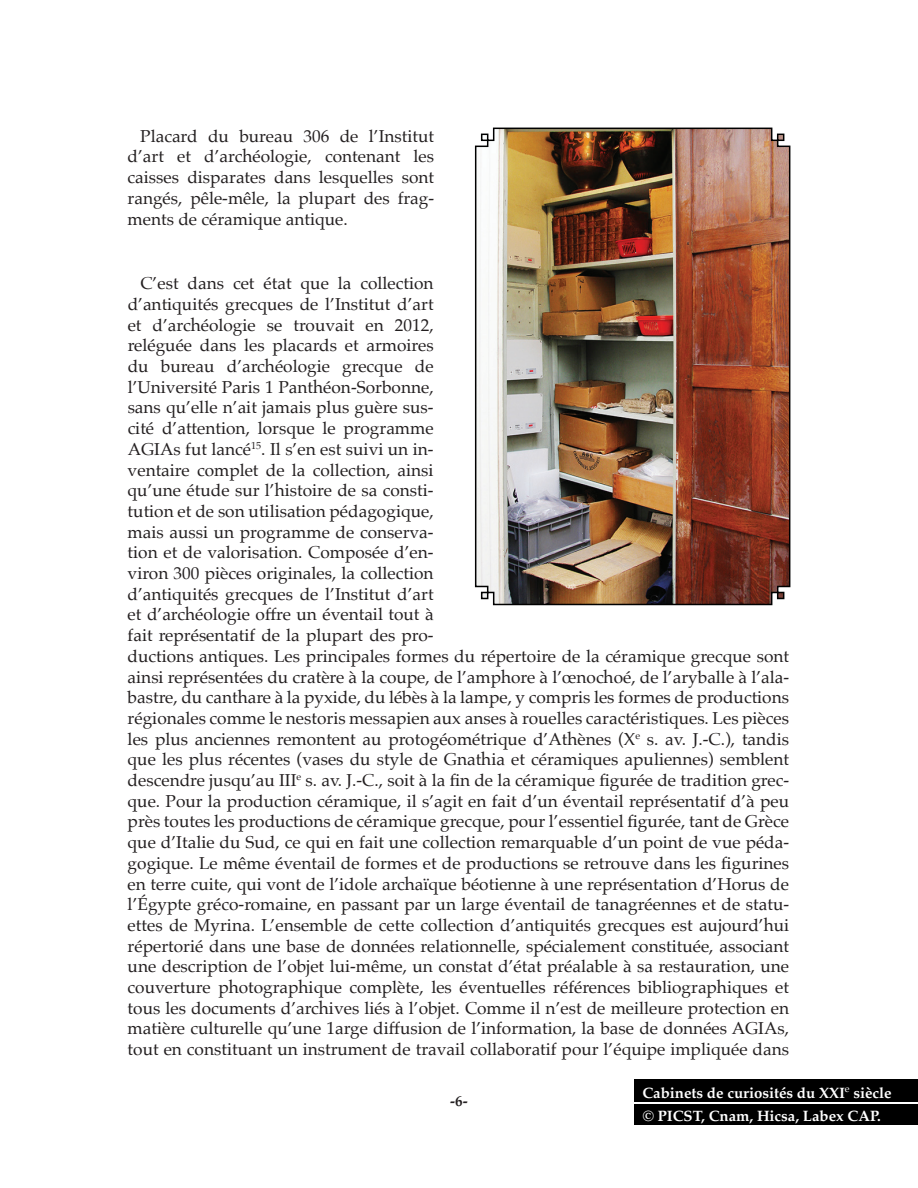
<style>
.page{position:relative;width:918px;height:1188px;background:#fff}
.page>*{position:absolute;margin:0;border:0;box-sizing:border-box;transform-origin:0 0}
.t1{font:17.25px/20.7px "Palatino";color:#231f20;text-align:justify}
.t2{font:700 15px "Palatino";color:#fff}
.t3{font:700 15px "Palatino";color:#231f20}
</style>
<div class="page">
<img style="left:474px;top:127px;width:317px;height:479px">
<div style="left:635px;top:1104px;width:283px;height:21px;background:#000"></div>
<div style="left:634px;top:1079px;width:284px;height:23px;background:#000"></div>
<p class="t1" style="left:128px;top:125px;width:308px;text-indent:13px">Placard du bureau 306 de l’Institut d’art et d’archéologie, contenant les caisses disparates dans lesquelles sont rangés, pêle-mêle, la plupart des frag&shy;ments de céramique antique.</p>
<p class="t1" style="left:128px;top:273px;width:663px;text-align:left;text-indent:13px">C’est dans cet état que la collection<br>d’antiquités grecques de l’Institut d’art<br>et d’archéologie se trouvait en 2012,<br>reléguée dans les placards et armoires<br>du bureau d’archéologie grecque de<br>l’Université Paris 1 Panthéon-Sorbonne,<br>sans qu’elle n’ait jamais plus guère sus-<br>cité d’attention, lorsque le programme<br>AGIAs fut lancé<sup>15</sup>. Il s’en est suivi un in-<br>ventaire complet de la collection, ainsi<br>qu’une étude sur l’histoire de sa consti-<br>tution et de son utilisation pédagogique,<br>mais aussi un programme de conserva-<br>tion et de valorisation. Composée d’en-<br>viron 300 pièces originales, la collection<br>d’antiquités grecques de l’Institut d’art<br>et d’archéologie offre un éventail tout à<br>fait représentatif de la plupart des pro-<br>ductions antiques. Les principales formes du répertoire de la céramique grecque sont ainsi représentées du cratère à la coupe, de l’amphore à l’œnochoé, de l’aryballe à l’ala&shy;bastre, du canthare à la pyxide, du lébès à la lampe, y compris les formes de productions régionales comme le nestoris messapien aux anses à rouelles caractéristiques. Les pièces les plus anciennes remontent au protogéométrique d’Athènes (X<sup>e</sup> s. av. J.-C.), tandis que les plus récentes (vases du style de Gnathia et céramiques apuliennes) semblent descendre jusqu’au III<sup>e</sup> s. av. J.-C., soit à la fin de la céramique figurée de tradition grec&shy;que. Pour la production céramique, il s’agit en fait d’un éventail représentatif d’à peu près toutes les productions de céramique grecque, pour l’essentiel figurée, tant de Grèce que d’Italie du Sud, ce qui en fait une collection remarquable d’un point de vue péda&shy;gogique. Le même éventail de formes et de productions se retrouve dans les figurines en terre cuite, qui vont de l’idole archaïque béotienne à une représentation d’Horus de l’Égypte gréco-romaine, en passant par un large éventail de tanagréennes et de statu&shy;ettes de Myrina. L’ensemble de cette collection d’antiquités grecques est aujourd’hui répertorié dans une base de données relationnelle, spécialement constituée, associant une description de l’objet lui-même, un constat d’état préalable à sa restauration, une couverture photographique complète, les éventuelles références bibliographiques et tous les documents d’archives liés à l’objet. Comme il n’est de meilleure protection en matière culturelle qu’une 1arge diffusion de l’information, la base de données AGIAs, tout en constituant un instrument de travail collaboratif pour l’équipe impliquée dans</p>
<p class="t3" style="left:450px;top:1088px;width:19px">-6-</p>
<p class="t2" style="left:642px;top:1080px;width:251px">Cabinets de curiosités du XXI<sup>e</sup> siècle</p>
<p class="t2" style="left:643px;top:1103px;width:240px">© PICST, Cnam, Hicsa, Labex CAP.</p>
</div>
